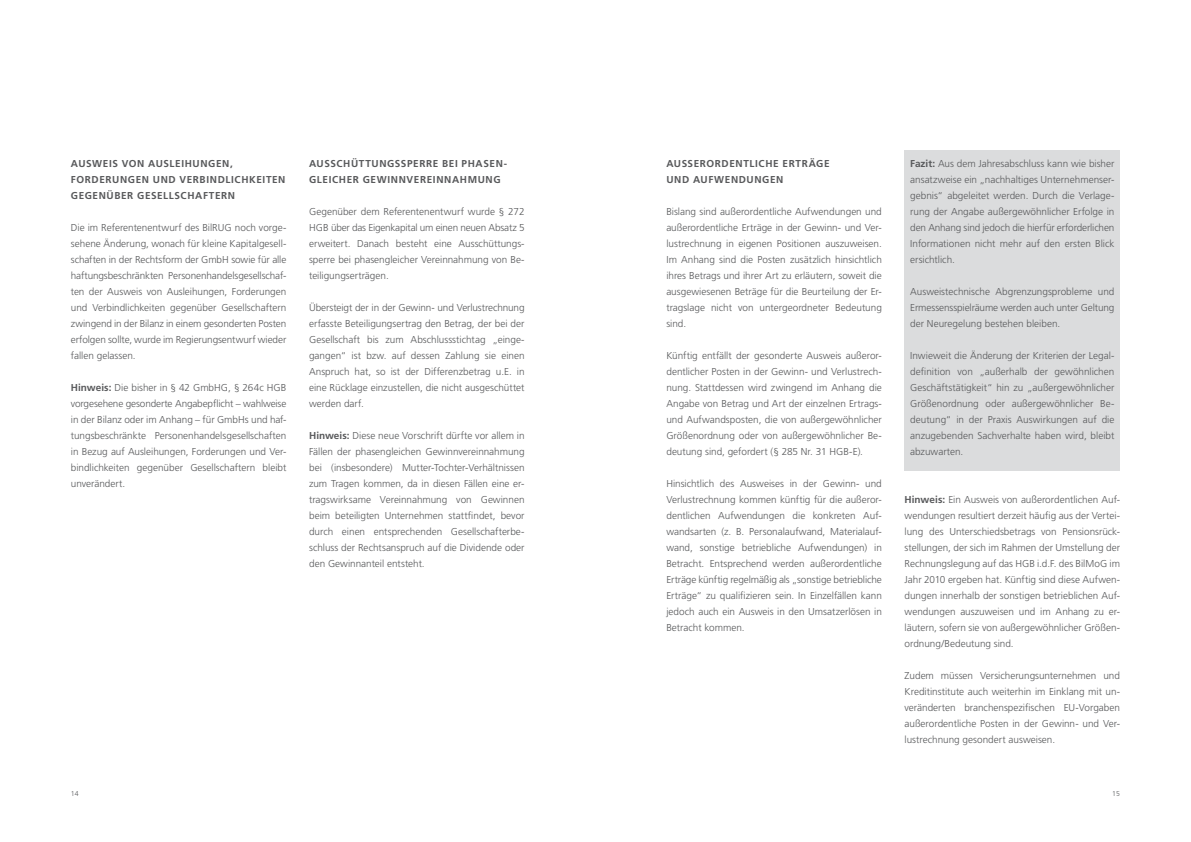
<style>
.page{position:relative;width:1191px;height:842px;background:#fff}
.page>*{position:absolute;margin:0;border:0;box-sizing:border-box;transform-origin:0 0}
.t1{font:300 10px/16px "Frutiger LT Std";letter-spacing:-.005em;color:#58595b;text-align:justify}
.t2{font:700 10px/16px "Frutiger LT Std";letter-spacing:.06em;color:#58595b}
.t3{font:300 7px "Frutiger LT Std";color:#58595b}
.s1{font-weight:700}
</style>
<div class="page">
<div style="left:904px;top:151px;width:216px;height:320px;background:#dbdcdd"></div>
<p class="t2" style="left:71px;top:155px;width:216px">AUSWEIS VON AUSLEIHUNGEN,<br>FORDERUNGEN UND VERBINDLICHKEITEN<br>GEGENÜBER GESELLSCHAFTERN</p>
<p class="t1" style="left:71px;top:220px;width:217px">Die im Referentenentwurf des BilRUG noch vorge&shy;sehene Änderung, wonach für kleine Kapitalgesell&shy;schaften in der Rechtsform der GmbH sowie für alle haftungsbeschränkten Personenhandelsgesellschaf&shy;ten der Ausweis von Ausleihungen, Forderungen und Verbindlichkeiten gegenüber Gesellschaftern zwingend in der Bilanz in einem gesonderten Posten erfolgen sollte, wurde im Regierungsentwurf wieder fallen gelassen.</p>
<p class="t1" style="left:71px;top:380px;width:217px"><span class="s1">Hinweis:</span> Die bisher in § 42 GmbHG, § 264c HGB vorgesehene gesonderte Angabepflicht – wahlweise in der Bilanz oder im Anhang – für GmbHs und haf&shy;tungsbeschränkte Personenhandelsgesellschaften in Bezug auf Ausleihungen, Forderungen und Ver&shy;bindlichkeiten gegenüber Gesellschaftern bleibt unverändert.</p>
<p class="t2" style="left:309px;top:155px;width:199px">AUSSCHÜTTUNGSSPERRE BEI PHASEN-<br>GLEICHER GEWINNVEREINNAHMUNG</p>
<p class="t1" style="left:309px;top:204px;width:217px">Gegenüber dem Referentenentwurf wurde § 272<br>HGB über das Eigenkapital um einen neuen Absatz 5 erweitert. Danach besteht eine Ausschüttungs&shy;sperre bei phasengleicher Vereinnahmung von Be&shy;teiligungserträgen.</p>
<p class="t1" style="left:309px;top:300px;width:217px">Übersteigt der in der Gewinn- und Verlustrechnung erfasste Beteiligungsertrag den Betrag, der bei der Gesellschaft bis zum Abschlussstichtag „einge&shy;gangen“ ist bzw. auf dessen Zahlung sie einen Anspruch hat, so ist der Differenzbetrag u.E. in eine Rücklage einzustellen, die nicht ausgeschüttet werden darf.</p>
<p class="t1" style="left:309px;top:428px;width:217px"><span class="s1">Hinweis:</span> Diese neue Vorschrift dürfte vor allem in Fällen der phasengleichen Gewinnvereinnahmung bei (insbesondere) Mutter-Tochter-Verhältnissen zum Tragen kommen, da in diesen Fällen eine er&shy;tragswirksame Vereinnahmung von Gewinnen beim beteiligten Unternehmen stattfindet, bevor durch einen entsprechenden Gesellschafterbe&shy;schluss der Rechtsanspruch auf die Dividende oder den Gewinnanteil entsteht.</p>
<p class="t2" style="left:666px;top:155px;width:165px">AUSSERORDENTLICHE ERTRÄGE<br>UND AUFWENDUNGEN</p>
<p class="t1" style="left:666px;top:204px;width:217px">Bislang sind außerordentliche Aufwendungen und außerordentliche Erträge in der Gewinn- und Ver&shy;lustrechnung in eigenen Positionen auszuweisen.<br>Im Anhang sind die Posten zusätzlich hinsichtlich ihres Betrags und ihrer Art zu erläutern, soweit die ausgewiesenen Beträge für die Beurteilung der Er&shy;tragslage nicht von untergeordneter Bedeutung sind.</p>
<p class="t1" style="left:666px;top:348px;width:217px">Künftig entfällt der gesonderte Ausweis außeror&shy;dentlicher Posten in der Gewinn- und Verlustrech&shy;nung. Stattdessen wird zwingend im Anhang die Angabe von Betrag und Art der einzelnen Ertrags&shy;und Aufwandsposten, die von außergewöhnlicher Größenordnung oder von außergewöhnlicher Be&shy;deutung sind, gefordert (§ 285 Nr. 31 HGB-E).</p>
<p class="t1" style="left:666px;top:476px;width:217px">Hinsichtlich des Ausweises in der Gewinn- und Verlustrechnung kommen künftig für die außeror&shy;dentlichen Aufwendungen die konkreten Auf&shy;wandsarten (z. B. Personalaufwand, Materialauf&shy;wand, sonstige betriebliche Aufwendungen) in Betracht. Entsprechend werden außerordentliche Erträge künftig regelmäßig als „sonstige betriebliche Erträge“ zu qualifizieren sein. In Einzelfällen kann jedoch auch ein Ausweis in den Umsatzerlösen in Betracht kommen.</p>
<p class="t1" style="left:910px;top:156px;width:206px"><span class="s1">Fazit:</span> Aus dem Jahresabschluss kann wie bisher ansatzweise ein „nachhaltiges Unternehmenser&shy;gebnis“ abgeleitet werden. Durch die Verlage&shy;rung der Angabe außergewöhnlicher Erfolge in den Anhang sind jedoch die hierfür erforderlichen Informationen nicht mehr auf den ersten Blick ersichtlich.</p>
<p class="t1" style="left:910px;top:284px;width:206px">Ausweistechnische Abgrenzungsprobleme und Ermessensspielräume werden auch unter Geltung der Neuregelung bestehen bleiben.</p>
<p class="t1" style="left:910px;top:348px;width:206px">Inwieweit die Änderung der Kriterien der Legal&shy;definition von „außerhalb der gewöhnlichen Geschäftstätigkeit“ hin zu „außergewöhnlicher Größenordnung oder außergewöhnlicher Be&shy;deutung“ in der Praxis Auswirkungen auf die anzugebenden Sachverhalte haben wird, bleibt abzuwarten.</p>
<p class="t1" style="left:904px;top:492px;width:217px"><span class="s1">Hinweis:</span> Ein Ausweis von außerordentlichen Auf&shy;wendungen resultiert derzeit häufig aus der Vertei&shy;lung des Unterschiedsbetrags von Pensionsrück&shy;stellungen, der sich im Rahmen der Umstellung der Rechnungslegung auf das HGB i.d.F. des BilMoG im Jahr 2010 ergeben hat. Künftig sind diese Aufwen&shy;dungen innerhalb der sonstigen betrieblichen Auf&shy;wendungen auszuweisen und im Anhang zu er&shy;läutern, sofern sie von außergewöhnlicher Größen&shy;ordnung/Bedeutung sind.</p>
<p class="t1" style="left:904px;top:668px;width:217px">Zudem müssen Versicherungsunternehmen und Kreditinstitute auch weiterhin im Einklang mit un&shy;veränderten branchenspezifischen EU-Vorgaben außerordentliche Posten in der Gewinn- und Ver&shy;lustrechnung gesondert ausweisen.</p>
<p class="t3" style="left:71px;top:790px;width:9px">14</p>
<p class="t3" style="left:1112px;top:790px;width:9px">15</p>
</div>
